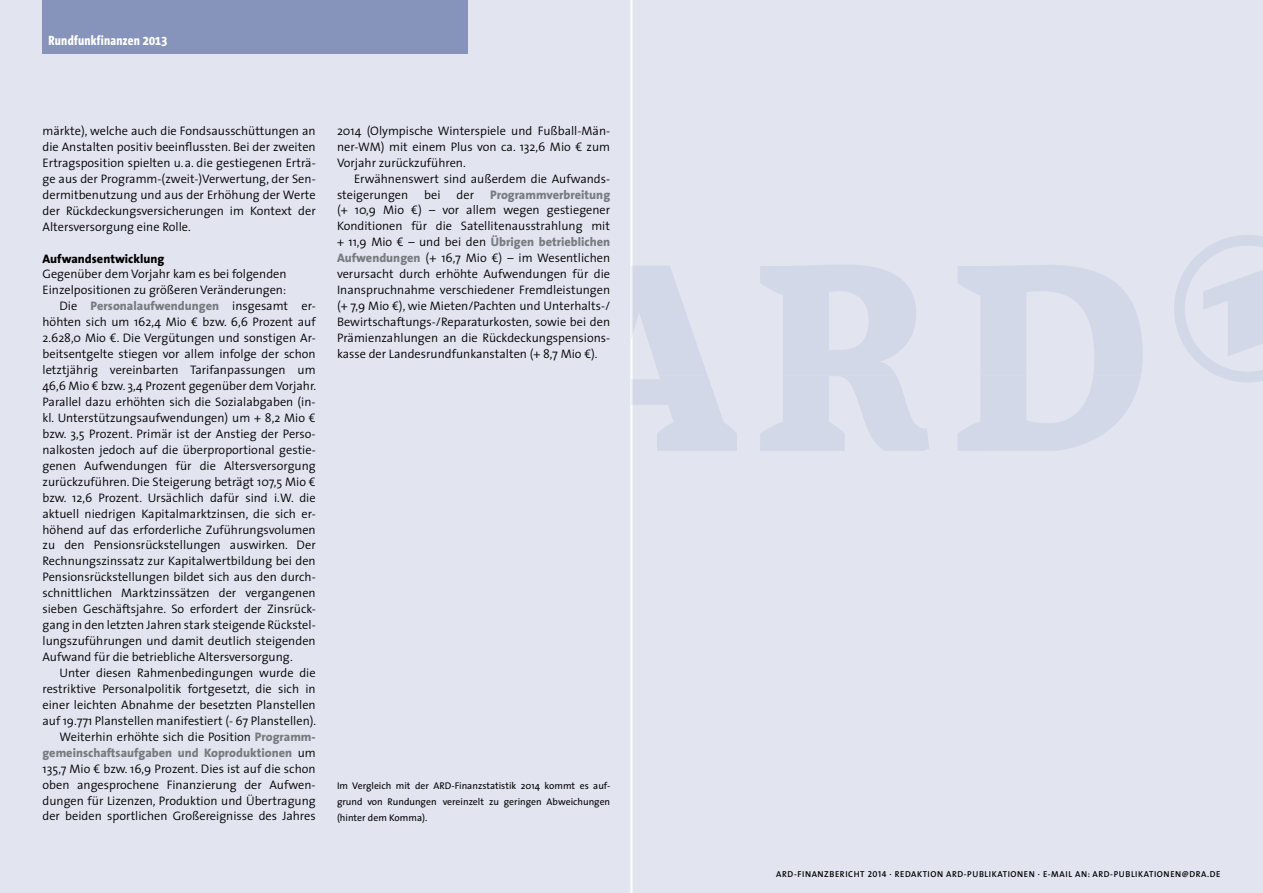
<style>
.page{position:relative;width:1263px;height:893px;background:#e2e4f0}
.page>*{position:absolute;margin:0;border:0;box-sizing:border-box;transform-origin:0 0}
.t1{font:800 13.5px "The Sans Cd TH8";letter-spacing:.02em;color:#fff}
.t2{font:300 12.3px/15.9px "The Sans";color:#000;text-align:justify}
.t3{font:800 12.3px "The Sans";color:#767c7e}
.t4{font:800 12.3px "The Sans";color:#000}
.t5{font:9.75px/15.9px "The Sans";color:#000;text-align:justify}
.t6{font:600 8.7px "The Sans";letter-spacing:.065em;color:#000}
.s1{font-weight:300;color:#000}
.s2{font-weight:800;color:#767c7e}
.s3{font-family:"The Sans Semi Bold Caps";font-weight:400}
</style>
<div class="page">
<div style="left:43px;top:0;width:425px;height:53px;background:#8693ba"></div>
<hr style="left:630px;top:0;width:2px;height:893px;background:#fff">
<svg style="left:631px;top:376px;width:632px;height:74px"></svg>
<svg style="left:631px;top:235px;width:632px;height:141px"></svg>
<p class="t1" style="left:48px;top:34px;width:120px">Rundfunkfinanzen 2013</p>
<p class="t2" style="left:43px;top:123px;width:275px">märkte), welche auch die Fondsausschüttungen an die Anstalten positiv beeinflussten. Bei der zweiten Ertragsposition spielten u.a. die gestiegenen Erträ&shy;ge aus der Programm-(zweit-)Verwertung, der Sen&shy;dermitbenutzung und aus der Erhöhung der Werte der Rückdeckungsversicherungen im Kontext der Altersversorgung eine Rolle.</p>
<p class="t4" style="left:43px;top:250px;width:123px">Aufwandsentwicklung</p>
<p class="t2" style="left:43px;top:266px;width:246px">Gegenüber dem Vorjahr kam es bei folgenden</p>
<p class="t2" style="left:43px;top:282px;width:245px">Einzelpositionen zu größeren Veränderungen:</p>
<p class="t3" style="left:60px;top:298px;width:258px"><span class="s1">Die</span> Personalaufwendungen <span class="s1">insgesamt er-</span></p>
<p class="t2" style="left:43px;top:314px;width:275px">höhten sich um 162,4 Mio € bzw. 6,6 Prozent auf</p>
<p class="t2" style="left:43px;top:330px;width:275px">2.628,0 Mio €. Die Vergütungen und sonstigen Ar-</p>
<p class="t2" style="left:43px;top:346px;width:275px">beitsentgelte stiegen vor allem infolge der schon</p>
<p class="t2" style="left:43px;top:362px;width:275px">letztjährig vereinbarten Tarifanpassungen um</p>
<p class="t2" style="left:43px;top:378px;width:275px">46,6 Mio € bzw. 3,4 Prozent gegenüber dem Vorjahr.</p>
<p class="t2" style="left:43px;top:394px;width:275px">Parallel dazu erhöhten sich die Sozialabgaben (in-</p>
<p class="t2" style="left:43px;top:410px;width:275px">kl. Unterstützungsaufwendungen) um + 8,2 Mio €</p>
<p class="t2" style="left:43px;top:426px;width:275px">bzw. 3,5 Prozent. Primär ist der Anstieg der Perso-</p>
<p class="t2" style="left:43px;top:442px;width:275px">nalkosten jedoch auf die überproportional gestie-</p>
<p class="t2" style="left:43px;top:458px;width:275px">genen Aufwendungen für die Altersversorgung</p>
<p class="t2" style="left:43px;top:474px;width:275px">zurückzuführen. Die Steigerung beträgt 107,5 Mio €</p>
<p class="t2" style="left:43px;top:490px;width:275px">bzw. 12,6 Prozent. Ursächlich dafür sind i.W. die</p>
<p class="t2" style="left:43px;top:506px;width:275px">aktuell niedrigen Kapitalmarktzinsen, die sich er-</p>
<p class="t2" style="left:43px;top:521px;width:275px">höhend auf das erforderliche Zuführungsvolumen</p>
<p class="t2" style="left:43px;top:537px;width:275px">zu den Pensionsrückstellungen auswirken. Der</p>
<p class="t2" style="left:43px;top:553px;width:275px">Rechnungszinssatz zur Kapitalwertbildung bei den</p>
<p class="t2" style="left:43px;top:569px;width:275px">Pensionsrückstellungen bildet sich aus den durch-</p>
<p class="t2" style="left:43px;top:585px;width:275px">schnittlichen Marktzinssätzen der vergangenen</p>
<p class="t2" style="left:43px;top:601px;width:275px">sieben Geschäftsjahre. So erfordert der Zinsrück-</p>
<p class="t2" style="left:43px;top:617px;width:275px">gang in den letzten Jahren stark steigende Rückstel-</p>
<p class="t2" style="left:43px;top:633px;width:275px">lungszuführungen und damit deutlich steigenden</p>
<p class="t2" style="left:43px;top:649px;width:252px">Aufwand für die betriebliche Altersversorgung.</p>
<p class="t2" style="left:60px;top:665px;width:258px">Unter diesen Rahmenbedingungen wurde die</p>
<p class="t2" style="left:43px;top:681px;width:275px">restriktive Personalpolitik fortgesetzt, die sich in</p>
<p class="t2" style="left:43px;top:697px;width:275px">einer leichten Abnahme der besetzten Planstellen</p>
<p class="t2" style="left:43px;top:713px;width:275px">auf 19.771 Planstellen manifestiert (- 67 Planstellen).</p>
<p class="t2" style="left:60px;top:729px;width:258px">Weiterhin erhöhte sich die Position <span class="s2">Programm-</span></p>
<p class="t3" style="left:43px;top:745px;width:275px">gemeinschaftsaufgaben und Koproduktionen <span class="s1">um</span></p>
<p class="t2" style="left:43px;top:761px;width:275px">135,7 Mio € bzw. 16,9 Prozent. Dies ist auf die schon</p>
<p class="t2" style="left:43px;top:777px;width:275px">oben angesprochene Finanzierung der Aufwen-</p>
<p class="t2" style="left:43px;top:792px;width:275px">dungen für Lizenzen, Produktion und Übertragung</p>
<p class="t2" style="left:43px;top:808px;width:275px">der beiden sportlichen Großereignisse des Jahres</p>
<p class="t2" style="left:337px;top:123px;width:275px">2014 (Olympische Winterspiele und Fußball-Män&shy;ner-WM) mit einem Plus von ca. 132,6 Mio € zum Vorjahr zurückzuführen.</p>
<p class="t2" style="left:337px;top:171px;width:275px;text-indent:17px">Erwähnenswert sind außerdem die Aufwands&shy;steigerungen</p>
<p class="t2" style="left:424px;top:187px;width:18px">bei</p>
<p class="t2" style="left:457px;top:187px;width:19px">der</p>
<p class="t3" style="left:490px;top:186px;width:122px">Programmverbreitung</p>
<p class="t2" style="left:337px;top:202px;width:275px">(+ 10,9 Mio €) – vor allem wegen gestiegener Konditionen für die Satellitenausstrahlung mit + 11,9 Mio € – und bei den <span class="s2">Übrigen betrieblichen Aufwendungen</span> (+ 16,7 Mio €) – im Wesentlichen verursacht durch erhöhte Aufwendungen für die Inanspruchnahme verschiedener Fremdleistungen (+ 7,9 Mio €), wie Mieten/Pachten und Unterhalts-/ Bewirtschaftungs-/Reparaturkosten, sowie bei den Prämienzahlungen an die Rückdeckungspensions&shy;kasse der Landesrundfunkanstalten (+ 8,7 Mio €).</p>
<p class="t5" style="left:337px;top:778px;width:275px">Im Vergleich mit der ARD-Finanzstatistik 2014 kommt es auf&shy;grund von Rundungen vereinzelt zu geringen Abweichungen (hinter dem Komma).</p>
<p class="t6" style="left:776px;top:868px;width:446px">ARD-FINANZBERICHT <span class="s3">2014</span> · REDAKTION ARD-PUBLIKATIONEN · E-MAIL AN: ARD-PUBLIKATIONEN@DRA.DE</p>
</div>
